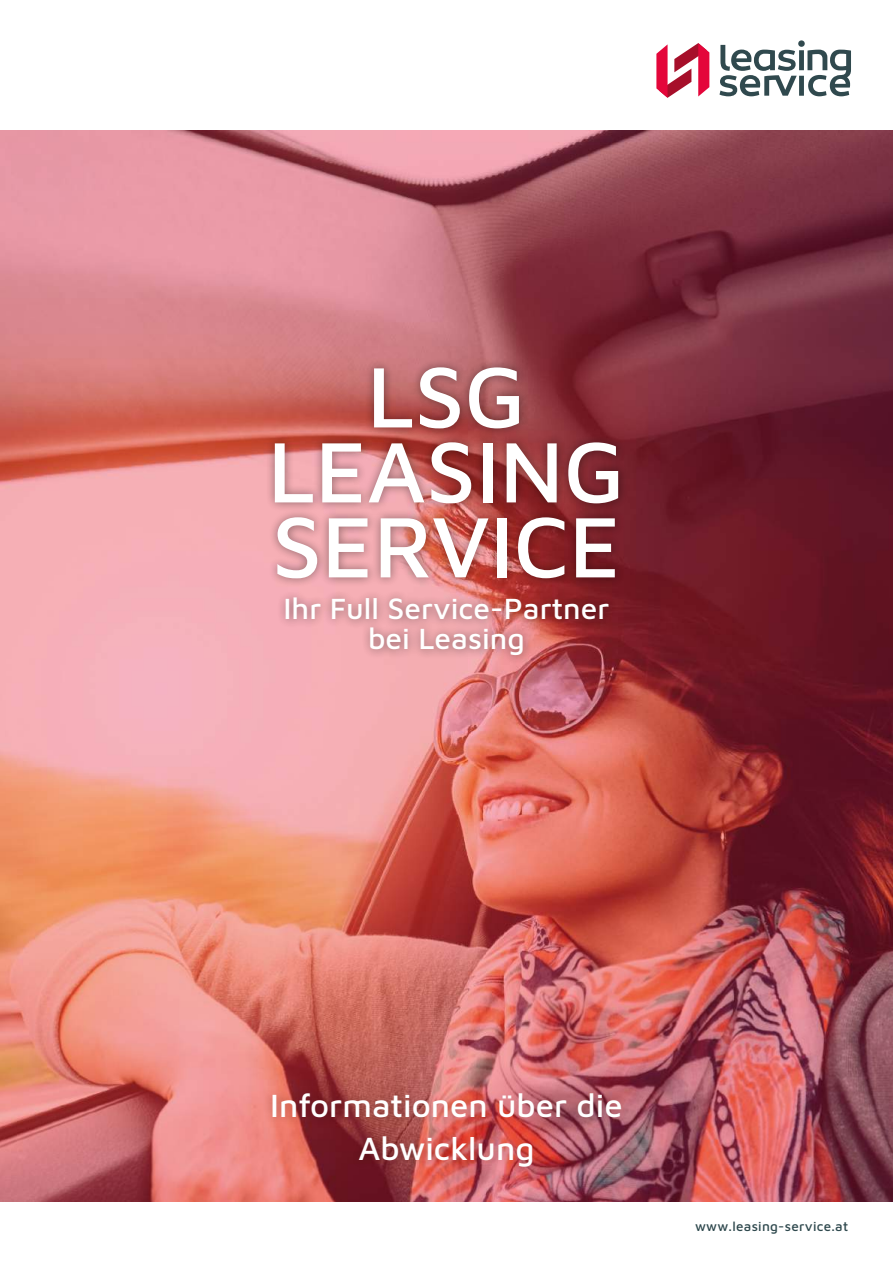
<style>
.page{position:relative;width:893px;height:1263px;background:#fff}
.page>*{position:absolute;margin:0;border:0;box-sizing:border-box;transform-origin:0 0}
.t1{font:500 88.5px/75px "Maven Pro";color:#fff;text-align:center}
.t2{font:500 33px/43.5px "Maven Pro";color:#fff;text-align:center}
.t3{font:500 30px/30px "Maven Pro";color:#fff;text-align:center}
.t4{font:500 13.5px "Maven Pro";letter-spacing:.02em;color:#2f494e}
</style>
<div class="page">
<img style="left:0;top:131px;width:893px;height:1070px">
<svg style="left:656px;top:43px;width:53px;height:55px"></svg>
<svg style="left:719px;top:40px;width:132px;height:56px"></svg>
<div style="left:263px;top:1084px;width:367px;height:92px;background:#000;opacity:.22"></div>
<div style="left:261px;top:354px;width:370px;height:314px;background:#000;opacity:.24"></div>
<div style="left:265px;top:358px;width:363px;height:306px;background:#000;opacity:.2"></div>
<h1 class="t1" style="left:268px;top:354px;width:359px">LSG<br>LEASING<br>SERVICE</h1>
<p class="t3" style="left:284px;top:592px;width:327px">Ihr Full Service-Partner bei Leasing</p>
<p class="t2" style="left:270px;top:1082px;width:354px">Informationen über die<br>Abwicklung</p>
<p class="t4" style="left:695px;top:1216px;width:155px">www.leasing-service.at</p>
</div>
